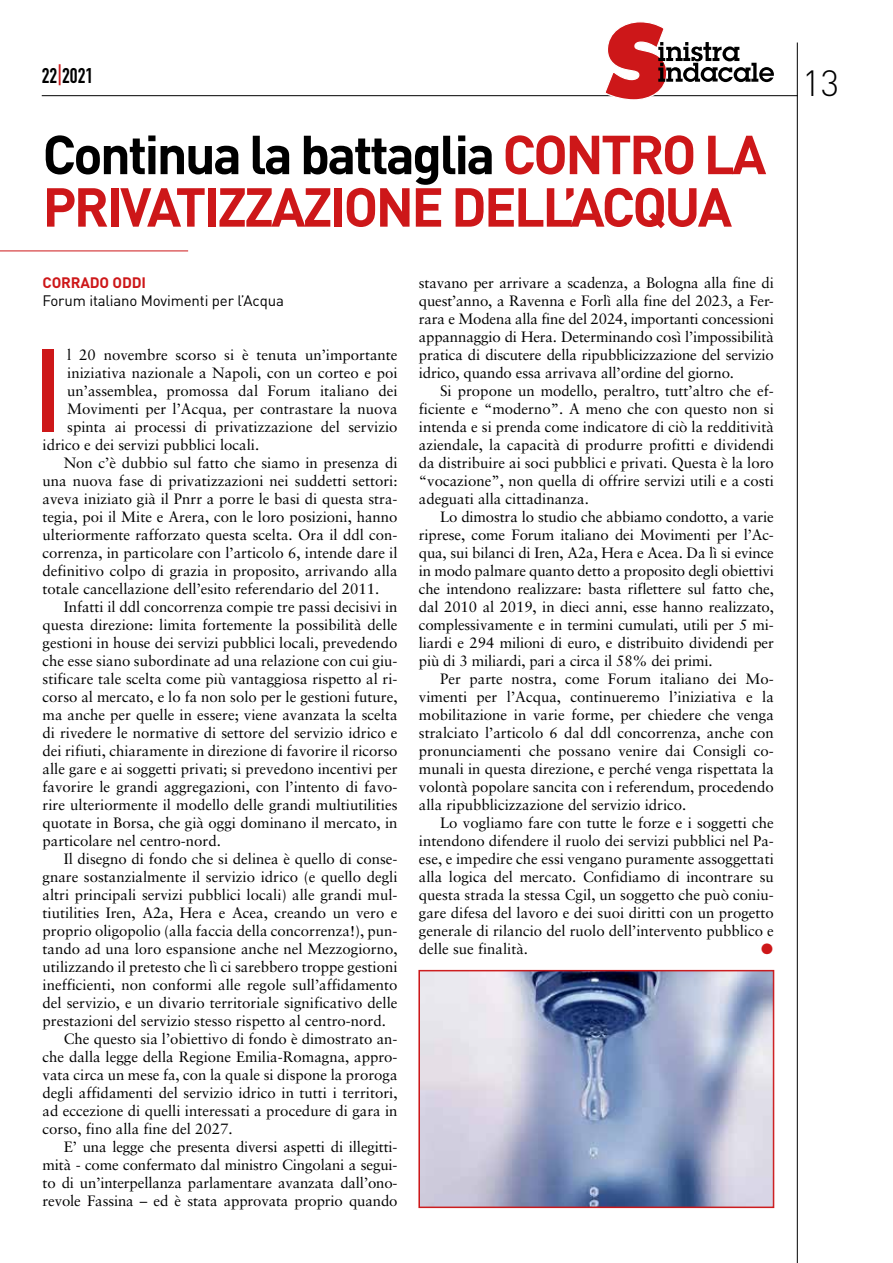
<style>
.page{position:relative;width:893px;height:1263px;background:#fff}
.page>*{position:absolute;margin:0;border:0;box-sizing:border-box;transform-origin:0 0}
.t1{font:116.1px "DIN Engschrift Std";color:#cd1719}
.t2{font:700 54px/52.5px "DIN";letter-spacing:-.05em;color:#cd1719}
.t3{font:300 36px "DIN";color:#000}
.t4{font:21px "DIN Engschrift Std";color:#000}
.t5{font:15px/18px "Sabon";color:#000;text-align:justify}
.t6{font:15px "DIN";letter-spacing:-.01em;color:#000}
.t7{font:700 15px "DIN";letter-spacing:-.01em;color:#cd1719}
.t8{font:15px "Zapf Dingbats";color:#cd1719}
.s1{color:#cd1719}
.s2{color:#000}
</style>
<div class="page">
<hr style="left:42px;top:95px;width:756px;height:1px;background:#000">
<svg style="left:603px;top:22px;width:171px;height:78px"></svg>
<hr style="left:797px;top:43px;width:1px;height:1220px;background:#000">
<hr style="left:0;top:251px;width:188px;height:1px;background:#cd1719">
<svg style="left:419px;top:970px;width:355px;height:238px;background:#a7adc7"></svg>
<h3 class="t4" style="left:42px;top:63px;width:53px">22<span class="s1">|</span>2021</h3>
<h3 class="t3" style="left:802px;top:61px;width:39px">13</h3>
<h2 class="t2" style="left:43px;top:126px;width:725px"><span class="s2">Continua la battaglia</span> CONTRO LA<br>PRIVATIZZAZIONE DELL’ACQUA</h2>
<p class="t7" style="left:43px;top:273px;width:105px">CORRADO ODDI</p>
<p class="t6" style="left:43px;top:291px;width:243px">Forum italiano Movimenti per l’Acqua</p>
<h1 class="t1" style="left:37px;top:323px;width:25px">I</h1>
<p class="t5" style="left:67px;top:346px;width:332px">l 20 novembre scorso si è tenuta un’importante</p>
<p class="t5" style="left:67px;top:364px;width:332px">iniziativa nazionale a Napoli, con un corteo e poi</p>
<p class="t5" style="left:67px;top:382px;width:332px">un’assemblea, promossa dal Forum italiano dei</p>
<p class="t5" style="left:67px;top:400px;width:332px">Movimenti per l’Acqua, per contrastare la nuova</p>
<p class="t5" style="left:67px;top:418px;width:332px">spinta ai processi di privatizzazione del servizio</p>
<p class="t5" style="left:43px;top:436px;width:218px">idrico e dei servizi pubblici locali.</p>
<p class="t5" style="left:64px;top:454px;width:335px">Non c’è dubbio sul fatto che siamo in presenza di</p>
<p class="t5" style="left:43px;top:472px;width:357px">una nuova fase di privatizzazioni nei suddetti settori:</p>
<p class="t5" style="left:43px;top:490px;width:357px">aveva iniziato già il Pnrr a porre le basi di questa stra-</p>
<p class="t5" style="left:43px;top:508px;width:357px">tegia, poi il Mite e Arera, con le loro posizioni, hanno</p>
<p class="t5" style="left:43px;top:526px;width:357px">ulteriormente rafforzato questa scelta. Ora il ddl con-</p>
<p class="t5" style="left:43px;top:544px;width:357px">correnza, in particolare con l’articolo 6, intende dare il</p>
<p class="t5" style="left:43px;top:562px;width:357px">definitivo colpo di grazia in proposito, arrivando alla</p>
<p class="t5" style="left:43px;top:580px;width:338px">totale cancellazione dell’esito referendario del 2011.</p>
<p class="t5" style="left:64px;top:598px;width:335px">Infatti il ddl concorrenza compie tre passi decisivi in</p>
<p class="t5" style="left:43px;top:616px;width:357px">questa direzione: limita fortemente la possibilità delle</p>
<p class="t5" style="left:43px;top:634px;width:357px">gestioni in house dei servizi pubblici locali, prevedendo</p>
<p class="t5" style="left:43px;top:652px;width:356px">che esse siano subordinate ad una relazione con cui giu-</p>
<p class="t5" style="left:43px;top:670px;width:357px">stificare tale scelta come più vantaggiosa rispetto al ri-</p>
<p class="t5" style="left:43px;top:688px;width:357px">corso al mercato, e lo fa non solo per le gestioni future,</p>
<p class="t5" style="left:43px;top:706px;width:357px">ma anche per quelle in essere; viene avanzata la scelta</p>
<p class="t5" style="left:43px;top:724px;width:357px">di rivedere le normative di settore del servizio idrico e</p>
<p class="t5" style="left:43px;top:742px;width:357px">dei rifiuti, chiaramente in direzione di favorire il ricorso</p>
<p class="t5" style="left:43px;top:760px;width:357px">alle gare e ai soggetti privati; si prevedono incentivi per</p>
<p class="t5" style="left:43px;top:778px;width:357px">favorire le grandi aggregazioni, con l’intento di favo-</p>
<p class="t5" style="left:43px;top:796px;width:357px">rire ulteriormente il modello delle grandi multiutilities</p>
<p class="t5" style="left:43px;top:814px;width:357px">quotate in Borsa, che già oggi dominano il mercato, in</p>
<p class="t5" style="left:43px;top:832px;width:180px">particolare nel centro-nord.</p>
<p class="t5" style="left:64px;top:850px;width:335px">Il disegno di fondo che si delinea è quello di conse-</p>
<p class="t5" style="left:43px;top:868px;width:357px">gnare sostanzialmente il servizio idrico (e quello degli</p>
<p class="t5" style="left:43px;top:886px;width:357px">altri principali servizi pubblici locali) alle grandi mul-</p>
<p class="t5" style="left:43px;top:904px;width:357px">tiutilities Iren, A2a, Hera e Acea, creando un vero e</p>
<p class="t5" style="left:43px;top:922px;width:357px">proprio oligopolio (alla faccia della concorrenza!), pun-</p>
<p class="t5" style="left:43px;top:940px;width:357px">tando ad una loro espansione anche nel Mezzogiorno,</p>
<p class="t5" style="left:43px;top:958px;width:357px">utilizzando il pretesto che lì ci sarebbero troppe gestioni</p>
<p class="t5" style="left:43px;top:976px;width:357px">inefficienti, non conformi alle regole sull’affidamento</p>
<p class="t5" style="left:43px;top:994px;width:357px">del servizio, e un divario territoriale significativo delle</p>
<p class="t5" style="left:43px;top:1012px;width:345px">prestazioni del servizio stesso rispetto al centro-nord.</p>
<p class="t5" style="left:64px;top:1030px;width:335px">Che questo sia l’obiettivo di fondo è dimostrato an-</p>
<p class="t5" style="left:43px;top:1048px;width:357px">che dalla legge della Regione Emilia-Romagna, appro-</p>
<p class="t5" style="left:43px;top:1066px;width:356px">vata circa un mese fa, con la quale si dispone la proroga</p>
<p class="t5" style="left:43px;top:1084px;width:357px">degli affidamenti del servizio idrico in tutti i territori,</p>
<p class="t5" style="left:43px;top:1102px;width:357px">ad eccezione di quelli interessati a procedure di gara in</p>
<p class="t5" style="left:43px;top:1120px;width:192px">corso, fino alla fine del 2027.</p>
<p class="t5" style="left:64px;top:1138px;width:335px">E’ una legge che presenta diversi aspetti di illegitti-</p>
<p class="t5" style="left:43px;top:1156px;width:357px">mità - come confermato dal ministro Cingolani a segui-</p>
<p class="t5" style="left:43px;top:1174px;width:357px">to di un’interpellanza parlamentare avanzata dall’ono-</p>
<p class="t5" style="left:43px;top:1192px;width:357px">revole Fassina – ed è stata approvata proprio quando</p>
<p class="t5" style="left:419px;top:274px;width:357px">stavano per arrivare a scadenza, a Bologna alla fine di quest’anno, a Ravenna e Forlì alla fine del 2023, a Fer&shy;rara e Modena alla fine del 2024, importanti concessioni appannaggio di Hera. Determinando così l’impossibilità pratica di discutere della ripubblicizzazione del servizio idrico, quando essa arrivava all’ordine del giorno.</p>
<p class="t5" style="left:419px;top:382px;width:357px;text-indent:21px">Si propone un modello, peraltro, tutt’altro che ef&shy;ficiente e “moderno”. A meno che con questo non si intenda e si prenda come indicatore di ciò la redditività aziendale, la capacità di produrre profitti e dividendi da distribuire ai soci pubblici e privati. Questa è la loro “vocazione”, non quella di offrire servizi utili e a costi adeguati alla cittadinanza.</p>
<p class="t5" style="left:419px;top:508px;width:357px;text-indent:21px">Lo dimostra lo studio che abbiamo condotto, a varie riprese, come Forum italiano dei Movimenti per l’Ac&shy;qua, sui bilanci di Iren, A2a, Hera e Acea. Da lì si evince in modo palmare quanto detto a proposito degli obiettivi che intendono realizzare: basta riflettere sul fatto che, dal 2010 al 2019, in dieci anni, esse hanno realizzato, complessivamente e in termini cumulati, utili per 5 mi&shy;liardi e 294 milioni di euro, e distribuito dividendi per più di 3 miliardi, pari a circa il 58% dei primi.</p>
<p class="t5" style="left:419px;top:670px;width:357px;text-indent:21px">Per parte nostra, come Forum italiano dei Mo&shy;vimenti per l’Acqua, continueremo l’iniziativa e la mobilitazione in varie forme, per chiedere che venga stralciato l’articolo 6 dal ddl concorrenza, anche con pronunciamenti che possano venire dai Consigli co&shy;munali in questa direzione, e perché venga rispettata la volontà popolare sancita con i referendum, procedendo alla ripubblicizzazione del servizio idrico.</p>
<p class="t5" style="left:419px;top:814px;width:357px;text-indent:21px">Lo vogliamo fare con tutte le forze e i soggetti che intendono difendere il ruolo dei servizi pubblici nel Pa&shy;ese, e impedire che essi vengano puramente assoggettati alla logica del mercato. Confidiamo di incontrare su questa strada la stessa Cgil, un soggetto che può coniu&shy;gare difesa del lavoro e dei suoi diritti con un progetto generale di rilancio del ruolo dell’intervento pubblico e delle sue finalità.</p>
<p class="t8" style="left:761px;top:942px;width:13px">●</p>
</div>
